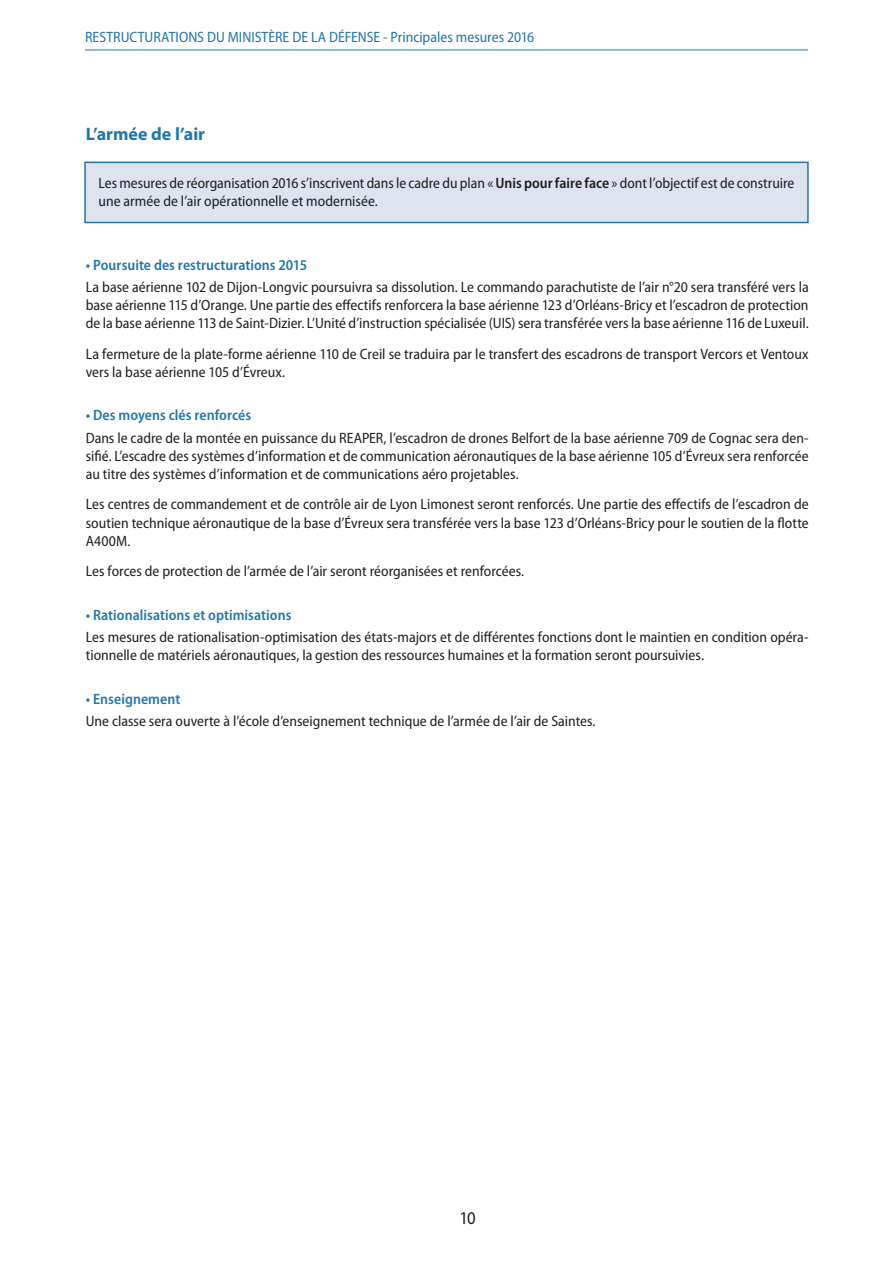
<style>
.page{position:relative;width:893px;height:1263px;background:#fff}
.page>*{position:absolute;margin:0;border:0;box-sizing:border-box;transform-origin:0 0}
.t1{font:700 18px "Myriad Pro";color:#2476aa}
.t2{font:semi-condensed 18px "Myriad Pro";color:#231f20}
.t3{font:semi-condensed 15px/18px "Myriad Pro";color:#231f20;text-align:justify}
.t4{font:600 semi-condensed 15px "Myriad Pro";letter-spacing:.005em;color:#2476aa}
.t5{font:semi-condensed 15px "Myriad Pro";color:#2476aa}
.s1{font-weight:600}
</style>
<div class="page">
<hr style="left:85px;top:50px;width:723px;height:1px;background:#2476aa">
<div style="left:85px;top:162px;width:723px;height:60px;background:#dde3ef"></div>
<div style="left:84px;top:162px;width:725px;height:61px;border:2px solid #2476aa"></div>
<p class="t5" style="left:85px;top:29px;width:451px">RESTRUCTURATIONS DU MINISTÈRE DE LA DÉFENSE - Principales mesures 2016</p>
<p class="t1" style="left:86px;top:122px;width:121px">L’armée de l’air</p>
<p class="t3" style="left:99px;top:175px;width:697px">Les mesures de réorganisation 2016 s’inscrivent dans le cadre du plan « <span class="s1">Unis pour faire face</span> » dont l’objectif est de construire une armée de l’air opérationnelle et modernisée.</p>
<p class="t4" style="left:86px;top:257px;width:223px">• Poursuite des restructurations 2015</p>
<p class="t3" style="left:86px;top:278px;width:724px">La base aérienne 102 de Dijon-Longvic poursuivra sa dissolution. Le commando parachutiste de l’air n°20 sera transféré vers la base aérienne 115 d’Orange. Une partie des effectifs renforcera la base aérienne 123 d’Orléans-Bricy et l’escadron de protection de la base aérienne 113 de Saint-Dizier. L’Unité d’instruction spécialisée (UIS) sera transférée vers la base aérienne 116 de Luxeuil.</p>
<p class="t3" style="left:86px;top:345px;width:724px">La fermeture de la plate-forme aérienne 110 de Creil se traduira par le transfert des escadrons de transport Vercors et Ventoux vers la base aérienne 105 d’Évreux.</p>
<p class="t4" style="left:86px;top:407px;width:167px">• Des moyens clés renforcés</p>
<p class="t3" style="left:86px;top:429px;width:724px">Dans le cadre de la montée en puissance du REAPER, l’escadron de drones Belfort de la base aérienne 709 de Cognac sera den&shy;sifié. L’escadre des systèmes d’information et de communication aéronautiques de la base aérienne 105 d’Évreux sera renforcée au titre des systèmes d’information et de communications aéro projetables.</p>
<p class="t3" style="left:86px;top:496px;width:724px">Les centres de commandement et de contrôle air de Lyon Limonest seront renforcés. Une partie des effectifs de l’escadron de soutien technique aéronautique de la base d’Évreux sera transférée vers la base 123 d’Orléans-Bricy pour le soutien de la flotte A400M.</p>
<p class="t3" style="left:86px;top:562px;width:440px">Les forces de protection de l’armée de l’air seront réorganisées et renforcées.</p>
<p class="t4" style="left:86px;top:606px;width:207px">• Rationalisations et optimisations</p>
<p class="t3" style="left:86px;top:628px;width:724px">Les mesures de rationalisation-optimisation des états-majors et de différentes fonctions dont le maintien en condition opéra&shy;tionnelle de matériels aéronautiques, la gestion des ressources humaines et la formation seront poursuivies.</p>
<p class="t4" style="left:86px;top:690px;width:96px">• Enseignement</p>
<p class="t3" style="left:86px;top:712px;width:511px">Une classe sera ouverte à l’école d’enseignement technique de l’armée de l’air de Saintes.</p>
<p class="t2" style="left:460px;top:1208px;width:18px">10</p>
</div>
